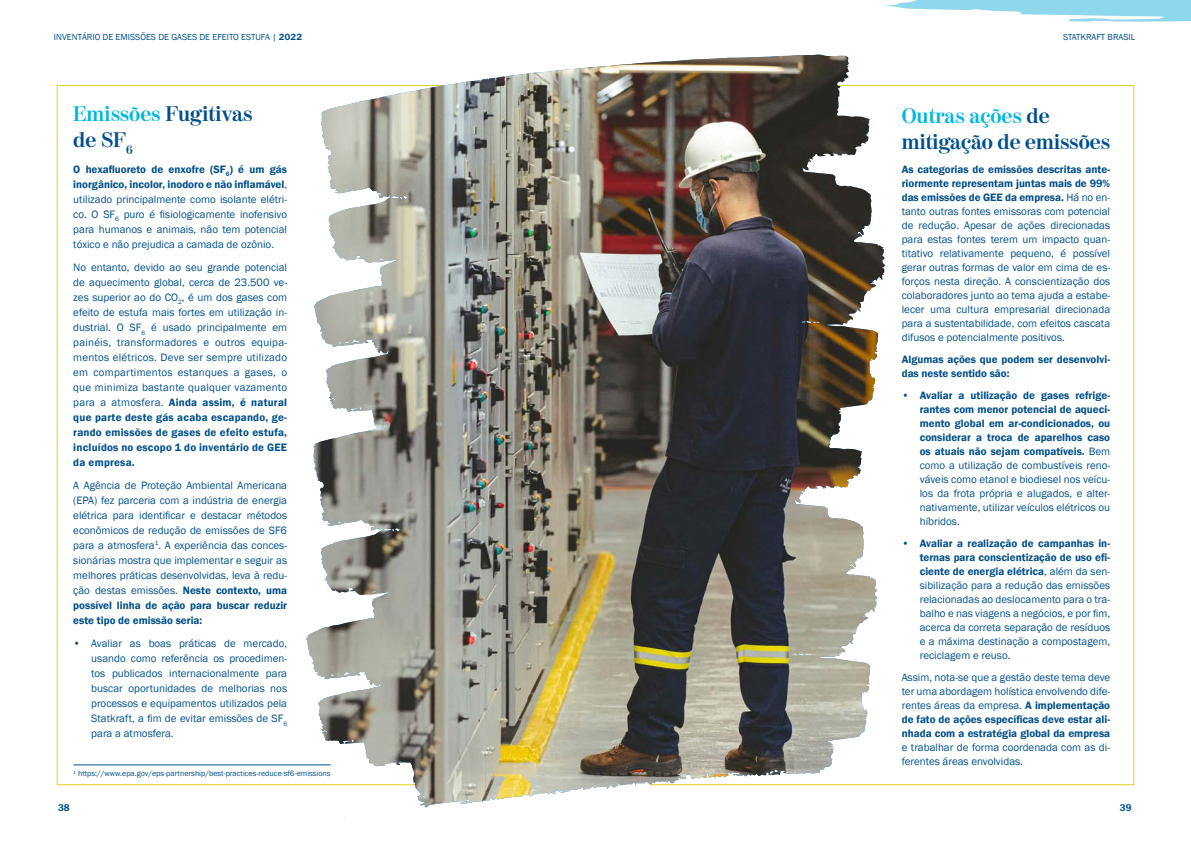
<style>
.page{position:relative;width:1191px;height:842px;background:#fff}
.page>*{position:absolute;margin:0;border:0;box-sizing:border-box;transform-origin:0 0}
.Subtitulo_Invent{font:700 21px/25.2px "Moderno FB";color:#004f8a}
.Texto_Inventário{font:11px/15px "Franklin Gothic";color:#004f8a;text-align:justify}
.Texto_Inventário-2{font:600 11px/14px "Franklin Gothic";color:#004f8a}
.t1{font:600 10px "Franklin Gothic";color:#004f8a}
.t2{font:9px "Franklin Gothic";color:#004f8a}
.Nota_de_Rodape_Inventario{font:8px "Franklin Gothic";color:#004f8a}
.s1{font-family:"Franklin Gothic ATF";font-weight:700}
.s2{color:#00b8de}
.s3{font-weight:600}
.s4{font-weight:400}
</style>
<div class="page">
<svg style="left:884px;top:0;width:307px;height:22px"></svg>
<img style="left:305px;top:54px;width:579px;height:753px">
<img style="left:320px;top:55px;width:494px;height:137px">
<hr style="left:73px;top:765px;width:257px;height:1px;background:#004f8a">
<p class="t2" style="left:54px;top:31px;width:250px">INVENTÁRIO DE EMISSÕES DE GASES DE EFEITO ESTUFA | <span class="s1">2022</span></p>
<p class="t2" style="left:1063px;top:31px;width:74px">STATKRAFT BRASIL</p>
<p class="Subtitulo_Invent" style="left:73px;top:102px;width:181px;line-height:26.2px"><span class="s2">Emissões</span> Fugitivas de SF<sub>6</sub></p>
<p class="Texto_Inventário" style="left:73px;top:162px;width:215px"><span class="s3">O hexafluoreto de enxofre (SF</span><sub>6</sub><span class="s3">) é um gás inorgânico, incolor, inodoro e não inflamável</span>, utilizado principalmente como isolante elétri&shy;co. O SF<sub>6</sub> puro é fisiologicamente inofensivo para humanos e animais, não tem potencial tóxico e não prejudica a camada de ozônio.</p>
<p class="Texto_Inventário" style="left:73px;top:260px;width:215px">No entanto, devido ao seu grande potencial de aquecimento global, cerca de 23.500 ve&shy;zes superior ao do CO<sub>2</sub>, é um dos gases com efeito de estufa mais fortes em utilização in&shy;dustrial. O SF<sub>6</sub> é usado principalmente em painéis, transformadores e outros equipa&shy;mentos elétricos. Deve ser sempre utilizado em compartimentos estanques a gases, o que minimiza bastante qualquer vazamento para a atmosfera. <span class="s3">Ainda assim, é natural que parte deste gás acaba escapando, ge&shy;rando emissões de gases de efeito estufa, incluídos no escopo 1 do inventário de GEE da empresa.</span></p>
<p class="Texto_Inventário" style="left:73px;top:478px;width:215px">A Agência de Proteção Ambiental Americana (EPA) fez parceria com a indústria de energia elétrica para identificar e destacar métodos econômicos de redução de emissões de SF6 para a atmosfera<sup>1</sup>. A experiência das conces&shy;sionárias mostra que implementar e seguir as melhores práticas desenvolvidas, leva à redu&shy;ção destas emissões. <span class="s3">Neste contexto, uma possível linha de ação para buscar reduzir este tipo de emissão seria:</span></p>
<p class="Texto_Inventário" style="left:91px;top:636px;width:197px;text-indent:-18px">• Avaliar as boas práticas de mercado, usando como referência os procedimen&shy;tos publicados internacionalmente para buscar oportunidades de melhorias nos processos e equipamentos utilizados pela Statkraft, a fim de evitar emissões de SF<sub>6 </sub>para a atmosfera.</p>
<p class="Nota_de_Rodape_Inventario" style="left:73px;top:769px;width:259px"><sup>1</sup> https://www.epa.gov/eps-partnership/best-practices-reduce-sf6-emissions</p>
<p class="Subtitulo_Invent" style="left:901px;top:105px;width:210px"><span class="s2">Outras ações</span> de mitigação de emissões</p>
<p class="Texto_Inventário" style="left:901px;top:163px;width:210px;line-height:14px"><span class="s3">As categorias de emissões descritas ante&shy;riormente representam juntas mais de 99% das emissões de GEE da empresa.</span> Há no en&shy;tanto outras fontes emissoras com potencial de redução. Apesar de ações direcionadas para estas fontes terem um impacto quan&shy;titativo relativamente pequeno, é possível gerar outras formas de valor em cima de es&shy;forços nesta direção. A conscientização dos colaboradores junto ao tema ajuda a estabe&shy;lecer uma cultura empresarial direcionada para a sustentabilidade, com efeitos cascata difusos e potencialmente positivos.</p>
<p class="Texto_Inventário-2" style="left:901px;top:353px;width:210px">Algumas ações que podem ser desenvolvi&shy;das neste sentido são:</p>
<p class="Texto_Inventário-2" style="left:919px;top:389px;width:192px;text-align:justify;text-indent:-18px">• Avaliar a utilização de gases refrige&shy;rantes com menor potencial de aqueci&shy;mento global em ar-condicionados, ou considerar a troca de aparelhos caso os atuais não sejam compatíveis. <span class="s4">Bem como a utilização de combustíveis reno&shy;váveis como etanol e biodiesel nos veícu&shy;los da frota própria e alugados, e alter&shy;nativamente, utilizar veículos elétricos ou híbridos.</span></p>
<p class="Texto_Inventário" style="left:919px;top:537px;width:192px;line-height:14px;text-indent:-18px"><span class="s3">• Avaliar a realização de campanhas in&shy;ternas para conscientização de uso efi&shy;ciente de energia elétrica</span>, além da sen&shy;sibilização para a redução das emissões relacionadas ao deslocamento para o tra&shy;balho e nas viagens a negócios, e por fim, acerca da correta separação de resíduos e a máxima destinação a compostagem, reciclagem e reuso.</p>
<p class="Texto_Inventário" style="left:901px;top:671px;width:210px;line-height:14px">Assim, nota-se que a gestão deste tema deve ter uma abordagem holística envolvendo dife&shy;rentes áreas da empresa. <span class="s3">A implementação de fato de ações específicas deve estar ali&shy;nhada com a estratégia global da empresa </span>e trabalhar de forma coordenada com as di&shy;ferentes áreas envolvidas.</p>
<p class="t1" style="left:58px;top:801px;width:13px">38</p>
<p class="t1" style="left:1119px;top:801px;width:13px">39</p>
</div>
